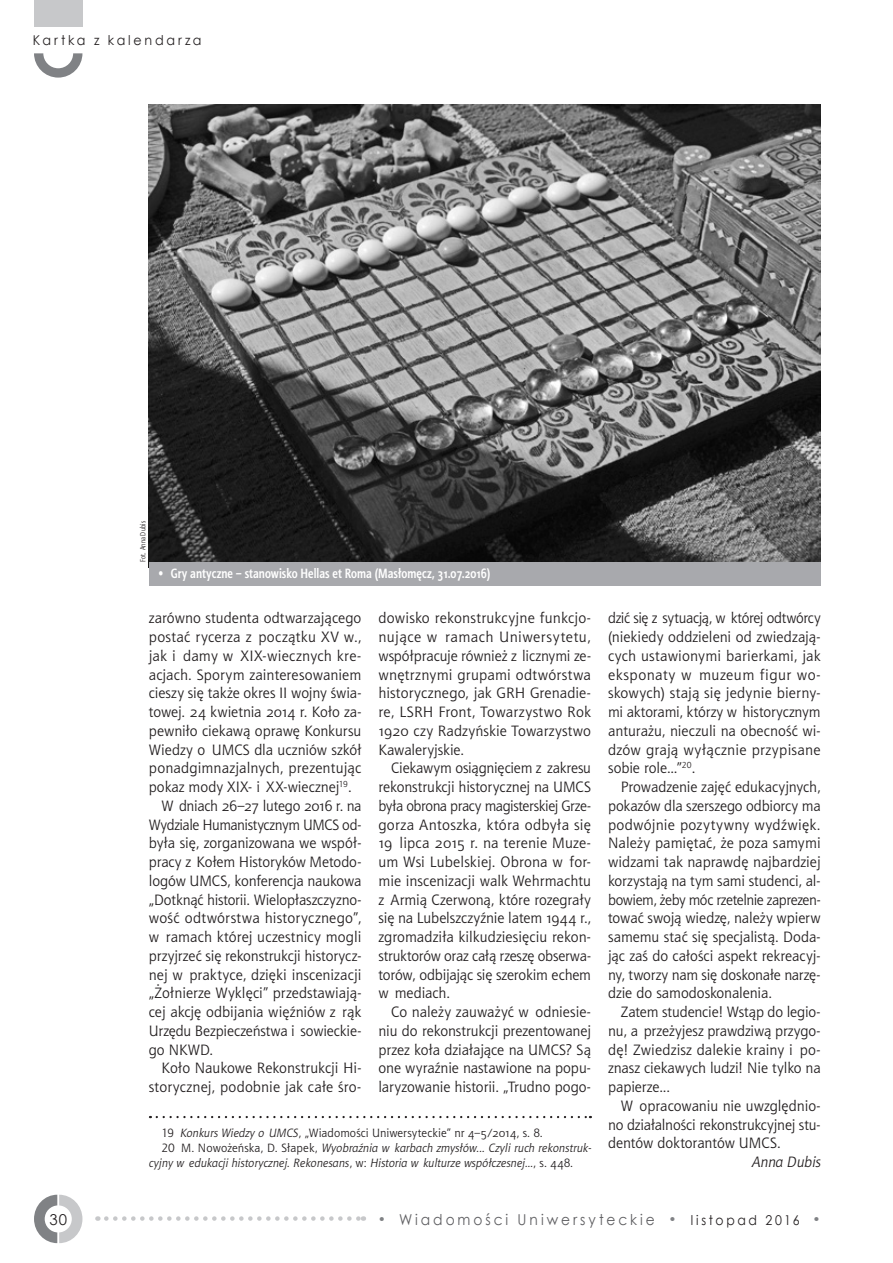
<style>
.page{position:relative;width:893px;height:1263px;background:#fff}
.page>*{position:absolute;margin:0;border:0;box-sizing:border-box;transform-origin:0 0}
.t1{font:15px/18.8px "Aerton EFN";color:#231f20;text-align:justify}
.t2{font:15px "Century Gothic";letter-spacing:.215em;color:#5f5f62;scale:.92 1}
.t3{font:15px "Aerton EFN";letter-spacing:-.025em;color:#231f20}
.t4{font:15px "Aerton EFN";letter-spacing:.02em;color:#231f20}
.t5{font:15px "Aerton EFN";letter-spacing:.025em;color:#231f20}
.t6{font:15px "Aerton EFN";letter-spacing:-.02em;color:#231f20}
.t7{font:italic 15px "Aerton EFN";letter-spacing:-.005em;color:#231f20}
.t8{font:15px "Century Gothic";color:#231f20}
.t9{font:700 13.5px "Aerton Cnd EFN";letter-spacing:.005em;color:#fff}
.t10{font:13.5px "Century Gothic";letter-spacing:.215em;color:#231f20;scale:.94 1}
.t11{font:italic 12px "Aerton EFN";letter-spacing:.005em;color:#231f20}
.t12{font:12px "Aerton EFN";letter-spacing:.005em;color:#231f20}
.t13{font:7.5px "Aerton Cnd EFN";letter-spacing:.015em;color:#231f20}
.s1{font-style:italic}
.s2{font-style:normal}
.s3{font-size:13.5px;color:#808285}
.s4{font-size:13.5px;color:#231f20}
</style>
<div class="page">
<svg style="left:34px;top:1195px;width:48px;height:48px"></svg>
<div style="left:45px;top:1205px;width:27px;height:27px;background:#fff;border-radius:50%"></div>
<svg style="left:106px;top:1216px;width:258px;height:5px"></svg>
<div style="left:34px;top:0;width:48px;height:27px;background:#c7c8ca"></div>
<svg style="left:34px;top:53px;width:48px;height:25px"></svg>
<div style="left:43px;top:38px;width:30px;height:30px;background:#fff;border-radius:50%"></div>
<svg style="left:157px;top:1116px;width:434px;height:2px"></svg>
<img style="left:149px;top:104px;width:672px;height:458px">
<div style="left:149px;top:562px;width:672px;height:23px;background:#a8a9ad"></div>
<p class="t10" style="left:33px;top:31px;width:181px">Kartka z kalendarza</p>
<p class="t13" style="left:138px;top:562px;width:42px;rotate:-90deg">Fot. Anna Dubis</p>
<p class="t9" style="left:157px;top:565px;width:335px">• Gry antyczne – stanowisko Hellas et Roma (Masłomęcz, 31.07.2016)</p>
<p class="t1" style="left:378px;top:609px;width:214px">dowisko rekonstrukcyjne funkcjo&shy;nujące w ramach Uniwersytetu, współpracuje również z licznymi ze&shy;wnętrznymi grupami odtwórstwa historycznego, jak GRH Grenadie&shy;re, LSRH Front, Towarzystwo Rok 1920 czy Radzyńskie Towarzystwo Kawaleryjskie.</p>
<p class="t1" style="left:378px;top:759px;width:214px;text-indent:13px">Ciekawym osiągnięciem z zakresu rekonstrukcji historycznej na UMCS była obrona pracy magisterskiej Grze&shy;gorza Antoszka, która odbyła się 19 lipca 2015 r. na terenie Muze&shy;um Wsi Lubelskiej. Obrona w for&shy;mie inscenizacji walk Wehrmachtu z Armią Czerwoną, które rozegrały się na Lubelszczyźnie latem 1944 r., zgromadziła kilkudziesięciu rekon&shy;struktorów oraz całą rzeszę obserwa&shy;torów, odbijając się szerokim echem w mediach.</p>
<p class="t1" style="left:378px;top:1002px;width:214px;text-indent:13px">Co należy zauważyć w odniesie&shy;niu do rekonstrukcji prezentowanej przez koła działające na UMCS? Są one wyraźnie nastawione na popu&shy;laryzowanie historii. „Trudno pogo-</p>
<p class="t12" style="left:162px;top:1126px;width:383px">19 <span class="s1">Konkurs Wiedzy o UMCS</span>, „Wiadomości Uniwersyteckie” nr 4–5/2014, s. 8.</p>
<p class="t11" style="left:162px;top:1141px;width:431px"><span class="s2">20 M. Nowożeńska, D. Słapek,</span> Wyobraźnia w karbach zmysłów... Czyli ruch rekonstruk-</p>
<p class="t11" style="left:149px;top:1156px;width:426px">cyjny w edukacji historycznej. Rekonesans<span class="s2">, w:</span> Historia w kulturze współczesnej...<span class="s2">, s. 448.</span></p>
<p class="t1" style="left:149px;top:609px;width:214px">zarówno studenta odtwarzającego</p>
<p class="t5" style="left:149px;top:628px;width:214px">postać rycerza z początku XV w.,</p>
<p class="t1" style="left:149px;top:646px;width:214px">jak i damy w XIX-wiecznych kre-</p>
<p class="t1" style="left:149px;top:665px;width:214px">acjach. Sporym zainteresowaniem</p>
<p class="t1" style="left:149px;top:684px;width:214px">cieszy się także okres II wojny świa-</p>
<p class="t1" style="left:149px;top:702px;width:214px">towej. 24 kwietnia 2014 r. Koło za-</p>
<p class="t1" style="left:149px;top:721px;width:214px">pewniło ciekawą oprawę Konkursu</p>
<p class="t1" style="left:149px;top:740px;width:214px">Wiedzy o UMCS dla uczniów szkół</p>
<p class="t1" style="left:149px;top:759px;width:214px">ponadgimnazjalnych, prezentując</p>
<p class="t1" style="left:149px;top:777px;width:204px">pokaz mody XIX- i XX-wiecznej<sup>19</sup>.</p>
<p class="t6" style="left:162px;top:797px;width:201px">W dniach 26–27 lutego 2016 r. na</p>
<p class="t3" style="left:149px;top:816px;width:214px">Wydziale Humanistycznym UMCS od-</p>
<p class="t1" style="left:149px;top:834px;width:214px">była się, zorganizowana we współ-</p>
<p class="t1" style="left:149px;top:852px;width:214px">pracy z Kołem Historyków Metodo-</p>
<p class="t1" style="left:149px;top:871px;width:214px">logów UMCS, konferencja naukowa</p>
<p class="t1" style="left:149px;top:890px;width:214px">„Dotknąć historii. Wielopłaszczyzno-</p>
<p class="t4" style="left:149px;top:909px;width:214px">wość odtwórstwa historycznego”,</p>
<p class="t1" style="left:149px;top:927px;width:214px">w ramach której uczestnicy mogli</p>
<p class="t1" style="left:149px;top:946px;width:214px">przyjrzeć się rekonstrukcji historycz-</p>
<p class="t1" style="left:149px;top:965px;width:214px">nej w praktyce, dzięki inscenizacji</p>
<p class="t1" style="left:149px;top:984px;width:214px">„Żołnierze Wyklęci” przedstawiają-</p>
<p class="t1" style="left:149px;top:1002px;width:214px">cej akcję odbijania więźniów z rąk</p>
<p class="t1" style="left:149px;top:1021px;width:214px">Urzędu Bezpieczeństwa i sowieckie-</p>
<p class="t1" style="left:149px;top:1040px;width:66px">go NKWD.</p>
<p class="t1" style="left:162px;top:1059px;width:201px">Koło Naukowe Rekonstrukcji Hi-</p>
<p class="t1" style="left:149px;top:1077px;width:214px">storycznej, podobnie jak całe śro-</p>
<p class="t1" style="left:608px;top:609px;width:214px">dzić się z sytuacją, w której odtwórcy (niekiedy oddzieleni od zwiedzają&shy;cych ustawionymi barierkami, jak eksponaty w muzeum figur wo&shy;skowych) stają się jedynie bierny&shy;mi aktorami, którzy w historycznym anturażu, nieczuli na obecność wi&shy;dzów grają wyłącznie przypisane sobie role...”<sup>20</sup>.</p>
<p class="t1" style="left:608px;top:777px;width:214px;text-indent:13px">Prowadzenie zajęć edukacyjnych, pokazów dla szerszego odbiorcy ma podwójnie pozytywny wydźwięk.<br>Należy pamiętać, że poza samymi widzami tak naprawdę najbardziej korzystają na tym sami studenci, al&shy;bowiem, żeby móc rzetelnie zaprezen&shy;tować swoją wiedzę, należy wpierw samemu stać się specjalistą. Doda&shy;jąc zaś do całości aspekt rekreacyj&shy;ny, tworzy nam się doskonałe narzę&shy;dzie do samodoskonalenia.</p>
<p class="t1" style="left:608px;top:1002px;width:214px;text-indent:13px">Zatem studencie! Wstąp do legio&shy;nu, a przeżyjesz prawdziwą przygo&shy;dę! Zwiedzisz dalekie krainy i po&shy;znasz ciekawych ludzi! Nie tylko na papierze...</p>
<p class="t1" style="left:608px;top:1096px;width:214px;text-indent:13px">W opracowaniu nie uwzględnio&shy;no działalności rekonstrukcyjnej stu&shy;dentów doktorantów UMCS.</p>
<p class="t7" style="left:752px;top:1153px;width:71px">Anna Dubis</p>
<p class="t8" style="left:49px;top:1209px;width:19px">30</p>
<p class="t2" style="left:378px;top:1208px;width:483px"><span class="s3">•</span> Wiadomości Uniwersyteckie <span class="s3">•</span> <span class="s4">listopad 2016</span> <span class="s3">•</span></p>
</div>
